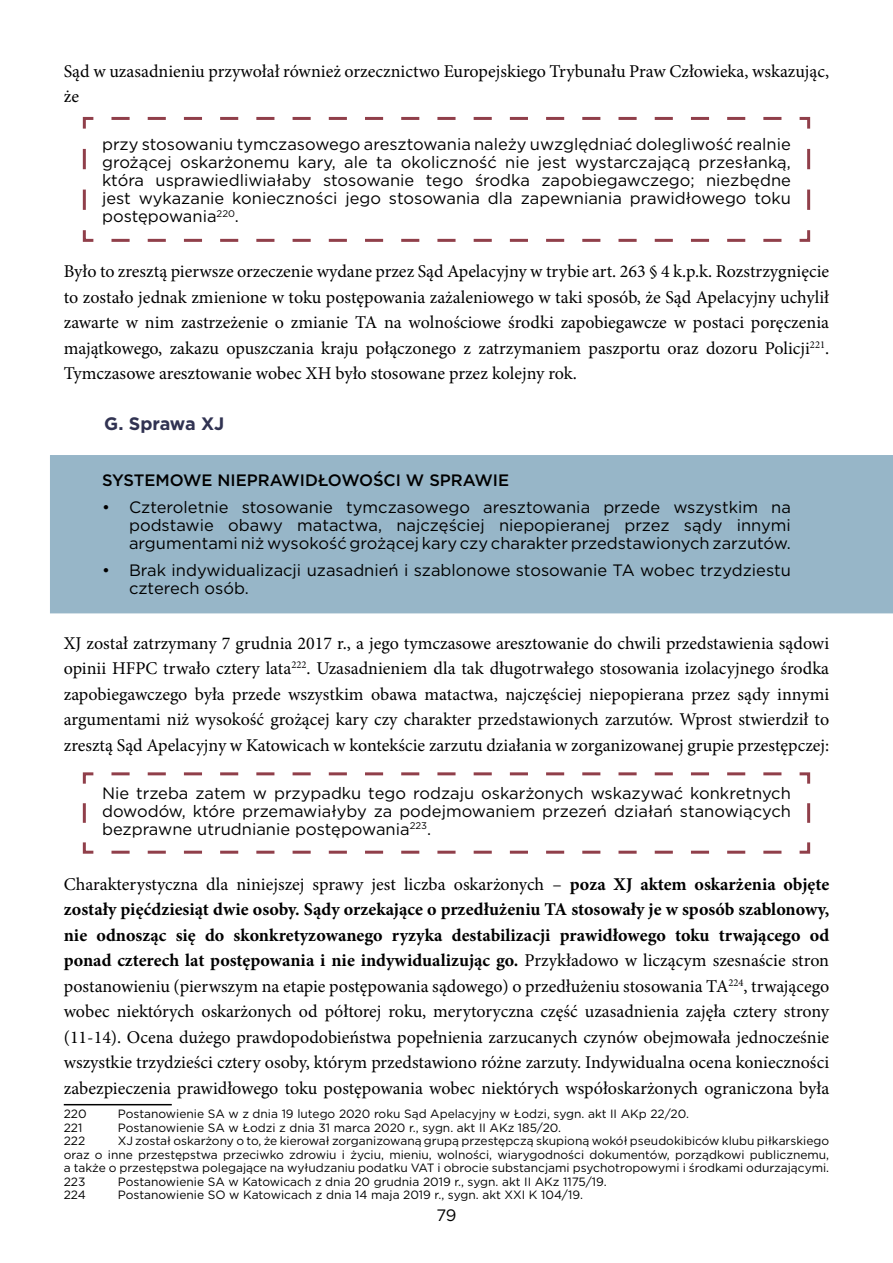
<style>
.page{position:relative;width:893px;height:1263px;background:#fff}
.page>*{position:absolute;margin:0;border:0;box-sizing:border-box;transform-origin:0 0}
.t1{font:18px/25.5px "Minion Pro";color:#000;text-align:justify}
.t2{font:700 18px "Gotham";letter-spacing:-.015em;color:#313352}
.t3{font:16.5px/18px "Gotham";color:#000;text-align:justify}
.t4{font:500 16.5px "Gotham";color:#000}
.t5{font:12px/13.5px "Gotham";color:#000;text-align:justify}
.s1{font-weight:700}
</style>
<div class="page">
<div style="left:50px;top:455px;width:843px;height:158px;background:#97b6c8"></div>
<hr style="left:64px;top:1104px;width:108px;height:1px;background:#000">
<svg style="left:82px;top:116px;width:729px;height:126px"></svg>
<svg style="left:82px;top:772px;width:729px;height:82px"></svg>
<p class="t1" style="left:64px;top:58px;width:767px">Sąd w uzasadnieniu przywołał również orzecznictwo Europejskiego Trybunału Praw Człowieka, wskazując, że</p>
<p class="t3" style="left:102px;top:135px;width:690px">przy stosowaniu tymczasowego aresztowania należy uwzględniać dolegliwość realnie grożącej oskarżonemu kary, ale ta okoliczność nie jest wystarczającą przesłanką, która usprawiedliwiałaby stosowanie tego środka zapobiegawczego; niezbędne jest wykazanie konieczności jego stosowania dla zapewniania prawidłowego toku postępowania<sup>220</sup>.</p>
<p class="t1" style="left:64px;top:259px;width:767px">Było to zresztą pierwsze orzeczenie wydane przez Sąd Apelacyjny w trybie art. 263 § 4 k.p.k. Rozstrzygnięcie to zostało jednak zmienione w toku postępowania zażaleniowego w taki sposób, że Sąd Apelacyjny uchylił zawarte w nim zastrzeżenie o zmianie TA na wolnościowe środki zapobiegawcze w postaci poręczenia majątkowego, zakazu opuszczania kraju połączonego z zatrzymaniem paszportu oraz dozoru Policji<sup>221</sup>.<br>Tymczasowe aresztowanie wobec XH było stosowane przez kolejny rok.</p>
<p class="t2" style="left:104px;top:412px;width:122px">G. Sprawa XJ</p>
<p class="t4" style="left:102px;top:470px;width:409px">SYSTEMOWE NIEPRAWIDŁOWOŚCI W SPRAWIE</p>
<p class="t3" style="left:129px;top:498px;width:663px;text-indent:-27px">• Czteroletnie stosowanie tymczasowego aresztowania przede wszystkim na podstawie obawy matactwa, najczęściej niepopieranej przez sądy innymi argumentami niż wysokość grożącej kary czy charakter przedstawionych zarzutów.</p>
<p class="t3" style="left:129px;top:560px;width:663px;text-indent:-27px">• Brak indywidualizacji uzasadnień i szablonowe stosowanie TA wobec trzydziestu czterech osób.</p>
<p class="t1" style="left:64px;top:630px;width:767px">XJ został zatrzymany 7 grudnia 2017 r., a jego tymczasowe aresztowanie do chwili przedstawienia sądowi opinii HFPC trwało cztery lata<sup>222</sup>. Uzasadnieniem dla tak długotrwałego stosowania izolacyjnego środka zapobiegawczego była przede wszystkim obawa matactwa, najczęściej niepopierana przez sądy innymi argumentami niż wysokość grożącej kary czy charakter przedstawionych zarzutów. Wprost stwierdził to zresztą Sąd Apelacyjny w Katowicach w kontekście zarzutu działania w zorganizowanej grupie przestępczej:</p>
<p class="t3" style="left:102px;top:783px;width:690px">Nie trzeba zatem w przypadku tego rodzaju oskarżonych wskazywać konkretnych dowodów, które przemawiałyby za podejmowaniem przezeń działań stanowiących bezprawne utrudnianie postępowania<sup>223</sup>.</p>
<p class="t1" style="left:64px;top:871px;width:767px">Charakterystyczna dla niniejszej sprawy jest liczba oskarżonych – <span class="s1">poza XJ aktem oskarżenia objęte zostały pięćdziesiąt dwie osoby. Sądy orzekające o przedłużeniu TA stosowały je w sposób szablonowy, nie odnosząc się do skonkretyzowanego ryzyka destabilizacji prawidłowego toku trwającego od ponad czterech lat postępowania i nie indywidualizując go.</span> Przykładowo w liczącym szesnaście stron postanowieniu (pierwszym na etapie postępowania sądowego) o przedłużeniu stosowania TA<sup>224</sup>, trwającego wobec niektórych oskarżonych od półtorej roku, merytoryczna część uzasadnienia zajęła cztery strony (11-14). Ocena dużego prawdopodobieństwa popełnienia zarzucanych czynów obejmowała jednocześnie wszystkie trzydzieści cztery osoby, którym przedstawiono różne zarzuty. Indywidualna ocena konieczności zabezpieczenia prawidłowego toku postępowania wobec niektórych współoskarżonych ograniczona była</p>
<p class="t5" style="left:64px;top:1107px;width:24px">220</p>
<p class="t5" style="left:118px;top:1107px;width:573px">Postanowienie SA w z dnia 19 lutego 2020 roku Sąd Apelacyjny w Łodzi, sygn. akt II AKp 22/20.</p>
<p class="t5" style="left:64px;top:1120px;width:20px">221</p>
<p class="t5" style="left:118px;top:1120px;width:445px">Postanowienie SA w Łodzi z dnia 31 marca 2020 r., sygn. akt II AKz 185/20.</p>
<p class="t5" style="left:64px;top:1134px;width:23px">222</p>
<p class="t5" style="left:64px;top:1134px;width:767px;text-indent:54px">XJ został oskarżony o to, że kierował zorganizowaną grupą przestępczą skupioną wokół pseudokibiców klubu piłkarskiego oraz o inne przestępstwa przeciwko zdrowiu i życiu, mieniu, wolności, wiarygodności dokumentów, porządkowi publicznemu, a także o przestępstwa polegające na wyłudzaniu podatku VAT i obrocie substancjami psychotropowymi i środkami odurzającymi.<br>223</p>
<p class="t5" style="left:118px;top:1174px;width:491px">Postanowienie SA w Katowicach z dnia 20 grudnia 2019 r., sygn. akt II AKz 1175/19.</p>
<p class="t5" style="left:64px;top:1188px;width:24px">224</p>
<p class="t5" style="left:118px;top:1188px;width:467px">Postanowienie SO w Katowicach z dnia 14 maja 2019 r., sygn. akt XXI K 104/19.</p>
<p class="t3" style="left:436px;top:1206px;width:22px">79</p>
</div>
